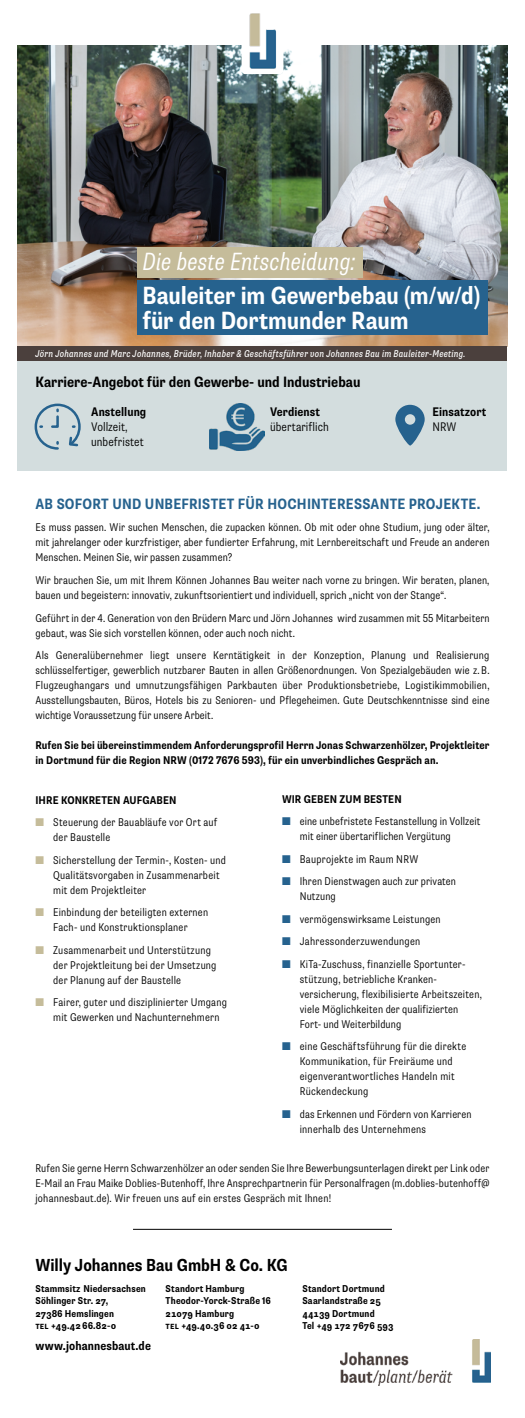
<style>
.page{position:relative;width:525px;height:1418px;background:#fff}
.page>*{position:absolute;margin:0;border:0;box-sizing:border-box;transform-origin:0 0}
.t1{font:700 condensed 25px/25px "Supria Sans";letter-spacing:-.005em;color:#fff}
.t2{font:italic 300 condensed 25px "Supria Sans";letter-spacing:-.005em;color:#fff}
.t3{font:700 condensed 17.5px "Supria Sans";color:#000}
.t4{font:700 condensed 15px "Supria Sans";letter-spacing:.01em;color:#26628e}
.t5{font:700 condensed 15px "Supria Sans";color:#000}
.t6{font:700 condensed 12.5px "Supria Sans";letter-spacing:.005em;color:#000}
.t7{font:300 condensed 12.5px/15px "Supria Sans";letter-spacing:.005em;color:#000}
.t8{font:300 condensed 11.25px/15px "Supria Sans";letter-spacing:.02em;color:#000}
.t9{font:700 condensed 11.25px/15px "Supria Sans";letter-spacing:.01em;color:#000}
.t10{font:700 condensed 10px/12.5px "Supria Sans";letter-spacing:.015em;color:#000}
.t11{font:italic condensed 10px "Supria Sans";letter-spacing:.015em;color:#fff}
.s1{color:#c5bc9a}
.s2{color:#26628e}
</style>
<div class="page">
<img style="left:18px;top:45px;width:489px;height:301px">
<div style="left:137px;top:281px;width:350px;height:54px;background:#26628e"></div>
<div style="left:137px;top:247px;width:226px;height:31px;background:#c5bc9a"></div>
<div style="left:18px;top:357px;width:489px;height:113px;background:#d3ddde"></div>
<svg style="left:395px;top:405px;width:29px;height:40px"></svg>
<img style="left:210px;top:403px;width:54px;height:47px">
<svg style="left:34px;top:403px;width:47px;height:47px"></svg>
<div style="left:18px;top:346px;width:489px;height:14px;background:#4b403d"></div>
<hr style="left:133px;top:1228px;width:259px;height:1px;background:#000">
<img style="left:340px;top:1339px;width:150px;height:46px">
<div style="left:241px;top:0;width:42px;height:74px;background:#fff;border-radius:4px"></div>
<img style="left:246px;top:13px;width:32px;height:63px">
<h1 class="t2" style="left:142px;top:247px;width:215px">Die beste Entscheidung:</h1>
<h1 class="t1" style="left:142px;top:284px;width:339px">Bauleiter im Gewerbebau (m/w/d) für den Dortmunder Raum</h1>
<p class="t11" style="left:35px;top:347px;width:431px">Jörn Johannes und Marc Johannes, Brüder, Inhaber &amp; Geschäftsführer von Johannes Bau im Bauleiter-Meeting.</p>
<h3 class="t5" style="left:35px;top:373px;width:326px">Karriere-Angebot für den Gewerbe- und Industriebau</h3>
<p class="t6" style="left:91px;top:404px;width:57px">Anstellung</p>
<p class="t7" style="left:91px;top:420px;width:54px">Vollzeit, unbefristet</p>
<p class="t6" style="left:270px;top:404px;width:51px">Verdienst</p>
<p class="t7" style="left:270px;top:420px;width:60px">übertariflich</p>
<p class="t6" style="left:432px;top:404px;width:55px">Einsatzort</p>
<p class="t7" style="left:432px;top:420px;width:25px">NRW</p>
<h3 class="t4" style="left:35px;top:495px;width:446px">AB SOFORT UND UNBEFRISTET FÜR HOCHINTERESSANTE PROJEKTE.</h3>
<p class="t8" style="left:35px;top:520px;width:455px;text-align:justify">Es muss passen. Wir suchen Menschen, die zupacken können. Ob mit oder ohne Studium, jung oder älter, mit jahrelanger oder kurzfristiger, aber fundierter Erfahrung, mit Lernbereitschaft und Freude an anderen Menschen. Meinen Sie, wir passen zusammen?</p>
<p class="t8" style="left:35px;top:573px;width:455px">Wir brauchen Sie, um mit Ihrem Können Johannes Bau weiter nach vorne zu bringen. Wir beraten, planen, bauen und begeistern: innovativ, zukunftsorientiert und individuell, sprich „nicht von der Stange“.</p>
<p class="t8" style="left:35px;top:610px;width:455px">Geführt in der 4. Generation von den Brüdern Marc und Jörn Johannes wird zusammen mit 55 Mitarbeitern gebaut, was Sie sich vorstellen können, oder auch noch nicht.</p>
<p class="t8" style="left:35px;top:648px;width:455px;text-align:justify">Als Generalübernehmer liegt unsere Kerntätigkeit in der Konzeption, Planung und Realisierung schlüsselfertiger, gewerblich nutzbarer Bauten in allen Größenordnungen. Von Spezialgebäuden wie z. B.<br>Flugzeughangars und umnutzungsfähigen Parkbauten über Produktionsbetriebe, Logistikimmobilien, Ausstellungsbauten, Büros, Hotels bis zu Senioren- und Pflegeheimen. Gute Deutschkenntnisse sind eine wichtige Voraussetzung für unsere Arbeit.</p>
<p class="t9" style="left:35px;top:738px;width:455px">Rufen Sie bei übereinstimmendem Anforderungsprofil Herrn Jonas Schwarzenhölzer, Projektleiter in Dortmund für die Region NRW (0172 7676 593), für ein unverbindliches Gespräch an.</p>
<p class="t9" style="left:35px;top:792px;width:142px">IHRE KONKRETEN AUFGABEN</p>
<p class="t8" style="left:53px;top:815px;width:166px;text-indent:-18px"><span class="s1">■</span> Steuerung der Bauabläufe vor Ort auf der Baustelle</p>
<p class="t8" style="left:53px;top:852px;width:174px;text-indent:-18px"><span class="s1">■</span> Sicherstellung der Termin-, Kosten- und<br>Qualitätsvorgaben in Zusammenarbeit mit dem Projektleiter</p>
<p class="t8" style="left:35px;top:905px;width:174px;text-align:center"><span class="s1">■</span> Einbindung der beteiligten externen<br>Fach- und Konstruktionsplaner</p>
<p class="t8" style="left:53px;top:942px;width:165px;text-indent:-18px"><span class="s1">■</span> Zusammenarbeit und Unterstützung der Projektleitung bei der Umsetzung der Planung auf der Baustelle</p>
<p class="t8" style="left:53px;top:995px;width:175px;text-indent:-18px"><span class="s1">■</span> Fairer, guter und disziplinierter Umgang mit Gewerken und Nachunternehmern</p>
<p class="t9" style="left:282px;top:791px;width:121px">WIR GEBEN ZUM BESTEN</p>
<p class="t8" style="left:299px;top:814px;width:182px;text-indent:-18px"><span class="s2">■</span> eine unbefristete Festanstellung in Vollzeit mit einer übertariflichen Vergütung</p>
<p class="t8" style="left:282px;top:851px;width:138px"><span class="s2">■</span> Bauprojekte im Raum NRW</p>
<p class="t8" style="left:299px;top:874px;width:158px;text-indent:-18px"><span class="s2">■</span> Ihren Dienstwagen auch zur privaten<br>Nutzung</p>
<p class="t8" style="left:282px;top:911px;width:160px"><span class="s2">■</span> vermögenswirksame Leistungen</p>
<p class="t8" style="left:282px;top:934px;width:140px"><span class="s2">■</span> Jahressonderzuwendungen</p>
<p class="t8" style="left:299px;top:956px;width:184px;text-indent:-18px"><span class="s2">■</span> KiTa-Zuschuss, finanzielle Sportunter&shy;stützung, betriebliche Kranken&shy;versicherung, flexibilisierte Arbeitszeiten, viele Möglichkeiten der qualifizierten Fort- und Weiterbildung</p>
<p class="t8" style="left:299px;top:1039px;width:168px;text-indent:-18px"><span class="s2">■</span> eine Geschäftsführung für die direkte<br>Kommunikation, für Freiräume und eigenverantwortliches Handeln mit<br>Rückendeckung</p>
<p class="t8" style="left:299px;top:1106px;width:173px;text-indent:-18px"><span class="s2">■</span> das Erkennen und Fördern von Karrieren innerhalb des Unternehmens</p>
<p class="t8" style="left:35px;top:1160px;width:455px;text-align:justify">Rufen Sie gerne Herrn Schwarzenhölzer an oder senden Sie Ihre Bewerbungsunterlagen direkt per Link oder E-Mail an Frau Maike Doblies-Butenhoff, Ihre Ansprechpartnerin für Personalfragen (m.doblies-butenhoff@ johannesbaut.de). Wir freuen uns auf ein erstes Gespräch mit Ihnen!</p>
<h2 class="t3" style="left:35px;top:1254px;width:253px">Willy Johannes Bau GmbH &amp; Co. KG</h2>
<p class="t10" style="left:35px;top:1281px;width:112px">Stammsitz Niedersachsen<br>Söhlinger Str. 27,<br>27386 Hemslingen<br>tel +49.4266.82-0</p>
<p class="t10" style="left:165px;top:1281px;width:107px">Standort Hamburg<br>Theodor-Yorck-Straße 16<br>21079 Hamburg<br>tel +49.40.36 02 41-0</p>
<p class="t6" style="left:35px;top:1337px;width:117px">www.johannesbaut.de</p>
<p class="t10" style="left:302px;top:1281px;width:93px">Standort Dortmund<br>Saarlandstraße 25<br>44139 Dortmund<br>Tel +49 172 7676 593</p>
</div>
